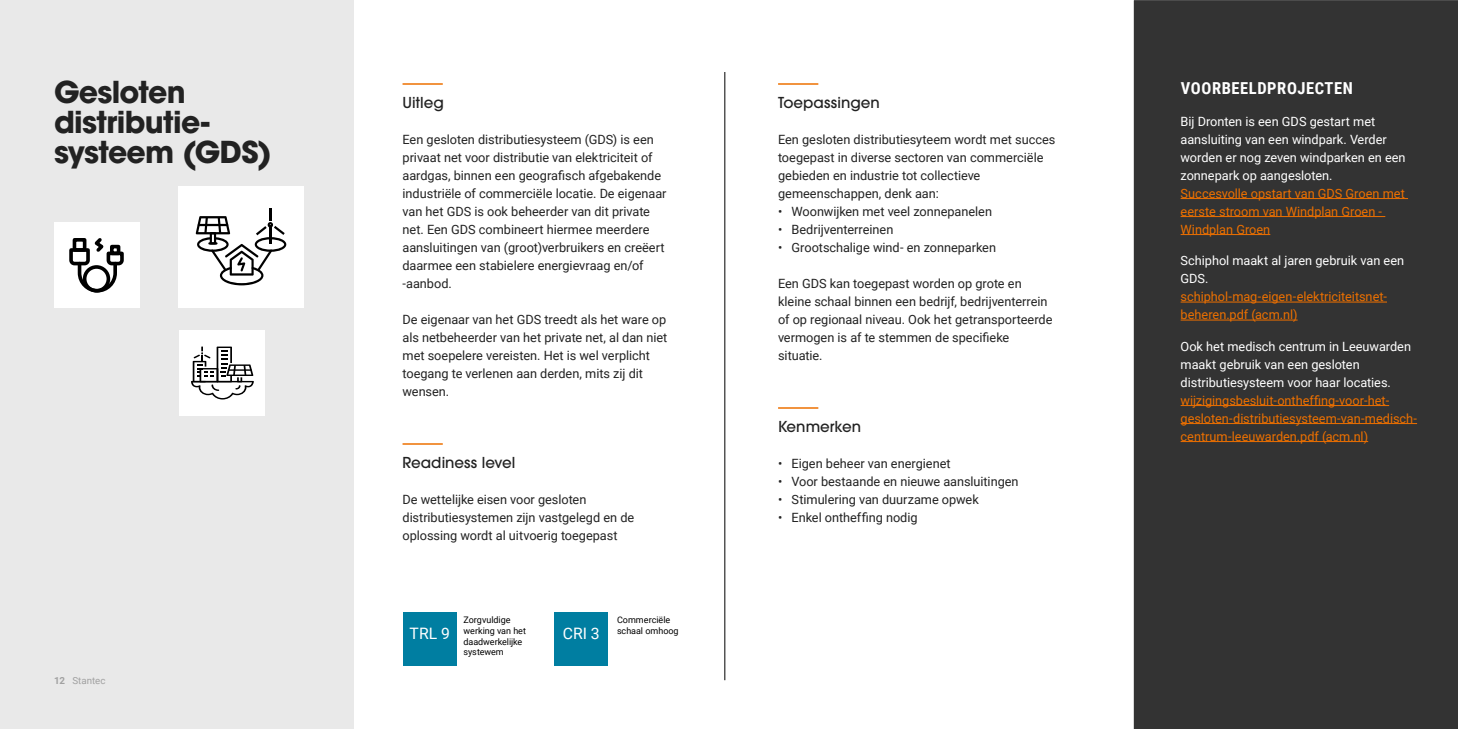
<style>
.page{position:relative;width:1458px;height:729px;background:#fff}
.page>*{position:absolute;margin:0;border:0;box-sizing:border-box;transform-origin:0 0}
.t1{font:700 30px/30px "ITC Avant Garde Pro";letter-spacing:-.025em;color:#222}
.t2{font:700 16.5px "Roboto Condensed";letter-spacing:.035em;color:#fff}
.t3{font:15.75px "Roboto";color:#fff}
.t4{font:500 15px "ITC Avant Garde Pro";letter-spacing:.005em;color:#222}
.t5{font:12.75px/18px "Roboto";letter-spacing:-.005em;color:#222}
.t6{font:12.75px/18px "Roboto";letter-spacing:-.005em;color:#fff}
.t7{font:12.75px/18px "Roboto";letter-spacing:-.005em;color:#ed7000}
.t8{font:9.75px "Roboto";color:#a1a1a1}
.t9{font:9px/10.8px "Roboto";letter-spacing:-.005em;color:#000}
.s1{font-weight:700}
</style>
<div class="page">
<div style="left:1133px;top:0;width:325px;height:729px;background:#333"></div>
<div style="left:0;top:0;width:353px;height:728px;background:#e9e9e9"></div>
<hr style="left:778px;top:83px;width:40px;height:2px;background:#ed7000">
<hr style="left:403px;top:83px;width:40px;height:2px;background:#ed7000">
<hr style="left:403px;top:443px;width:40px;height:2px;background:#ed7000">
<hr style="left:778px;top:407px;width:40px;height:2px;background:#ed7000">
<div style="left:54px;top:223px;width:85px;height:85px;background:#fff"></div>
<svg style="left:69px;top:238px;width:55px;height:55px"></svg>
<div style="left:180px;top:330px;width:85px;height:86px;background:#fff"></div>
<svg style="left:191px;top:346px;width:63px;height:54px"></svg>
<div style="left:178px;top:186px;width:126px;height:122px;background:#fff"></div>
<svg style="left:196px;top:209px;width:90px;height:76px"></svg>
<hr style="left:1181px;top:198px;width:227px;height:1px;background:#ed7000">
<hr style="left:1181px;top:216px;width:204px;height:1px;background:#ed7000">
<hr style="left:1181px;top:234px;width:89px;height:1px;background:#ed7000">
<hr style="left:1181px;top:302px;width:206px;height:1px;background:#ed7000">
<hr style="left:1181px;top:320px;width:117px;height:1px;background:#ed7000">
<hr style="left:1181px;top:405px;width:208px;height:1px;background:#ed7000">
<hr style="left:1181px;top:423px;width:236px;height:1px;background:#ed7000">
<hr style="left:1181px;top:441px;width:187px;height:1px;background:#ed7000">
<div style="left:555px;top:612px;width:53px;height:53px;background:#007ea1"></div>
<div style="left:403px;top:612px;width:53px;height:53px;background:#007ea1"></div>
<hr style="left:725px;top:72px;width:1px;height:608px;background:#000">
<h1 class="t1" style="left:54px;top:77px;width:219px">Gesloten distributie&shy;systeem (GDS)</h1>
<p class="t8" style="left:54px;top:674px;width:53px"><span class="s1">12</span> Stantec</p>
<p class="t4" style="left:403px;top:93px;width:43px">Uitleg</p>
<p class="t5" style="left:403px;top:130px;width:265px">Een gesloten distributiesysteem (GDS) is een privaat net voor distributie van elektriciteit of aardgas, binnen een geografisch afgebakende industriële of commerciële locatie. De eigenaar van het GDS is ook beheerder van dit private net. Een GDS combineert hiermee meerdere aansluitingen van (groot)verbruikers en creëert daarmee een stabielere energievraag en/of -aanbod.</p>
<p class="t5" style="left:403px;top:310px;width:266px">De eigenaar van het GDS treedt als het ware op als netbeheerder van het private net, al dan niet met soepelere vereisten. Het is wel verplicht toegang te verlenen aan derden, mits zij dit wensen.</p>
<p class="t4" style="left:403px;top:453px;width:114px">Readiness level</p>
<p class="t5" style="left:403px;top:490px;width:233px">De wettelijke eisen voor gesloten distributiesystemen zijn vastgelegd en de oplossing wordt al uitvoerig toegepast</p>
<p class="t9" style="left:464px;top:614px;width:64px">Zorgvuldige werking van het daadwerkelijke systewem</p>
<p class="t9" style="left:617px;top:614px;width:63px">Commerciële schaal omhoog</p>
<p class="t3" style="left:410px;top:622px;width:42px">TRL 9</p>
<p class="t3" style="left:563px;top:622px;width:38px">CRI 3</p>
<p class="t4" style="left:778px;top:93px;width:103px">Toepassingen</p>
<p class="t5" style="left:778px;top:130px;width:279px">Een gesloten distributiesyteem wordt met succes toegepast in diverse sectoren van commerciële gebieden en industrie tot collectieve gemeenschappen, denk aan:</p>
<p class="t5" style="left:778px;top:202px;width:216px">• Woonwijken met veel zonnepanelen</p>
<p class="t5" style="left:778px;top:220px;width:117px">• Bedrijventerreinen</p>
<p class="t5" style="left:778px;top:238px;width:219px">• Grootschalige wind- en zonneparken</p>
<p class="t5" style="left:778px;top:274px;width:276px">Een GDS kan toegepast worden op grote en kleine schaal binnen een bedrijf, bedrijventerrein of op regionaal niveau. Ook het getransporteerde vermogen is af te stemmen de specifieke situatie.</p>
<p class="t4" style="left:778px;top:417px;width:85px">Kenmerken</p>
<p class="t5" style="left:778px;top:454px;width:174px">• Eigen beheer van energienet</p>
<p class="t5" style="left:778px;top:472px;width:242px">• Voor bestaande en nieuwe aansluitingen</p>
<p class="t5" style="left:778px;top:490px;width:202px">• Stimulering van duurzame opwek</p>
<p class="t5" style="left:778px;top:508px;width:141px">• Enkel ontheffing nodig</p>
<p class="t2" style="left:1181px;top:77px;width:174px">VOORBEELDPROJECTEN</p>
<p class="t6" style="left:1181px;top:112px;width:227px">Bij Dronten is een GDS gestart met aansluiting van een windpark. Verder worden er nog zeven windparken en een zonnepark op aangesloten.</p>
<p class="t7" style="left:1181px;top:184px;width:226px">Succesvolle opstart van GDS Groen met eerste stroom van Windplan Groen -<br>Windplan Groen</p>
<p class="t6" style="left:1181px;top:251px;width:225px">Schiphol maakt al jaren gebruik van een<br>GDS.</p>
<p class="t7" style="left:1181px;top:287px;width:208px">schiphol-mag-eigen-elektriciteitsnet&shy;beheren.pdf (acm.nl)</p>
<p class="t6" style="left:1181px;top:337px;width:232px">Ook het medisch centrum in Leeuwarden maakt gebruik van een gesloten distributiesysteem voor haar locaties.</p>
<p class="t7" style="left:1181px;top:391px;width:238px">wijzigingsbesluit-ontheffing-voor-het&shy;gesloten-distributiesysteem-van-medisch&shy;centrum-leeuwarden.pdf (acm.nl)</p>
</div>
